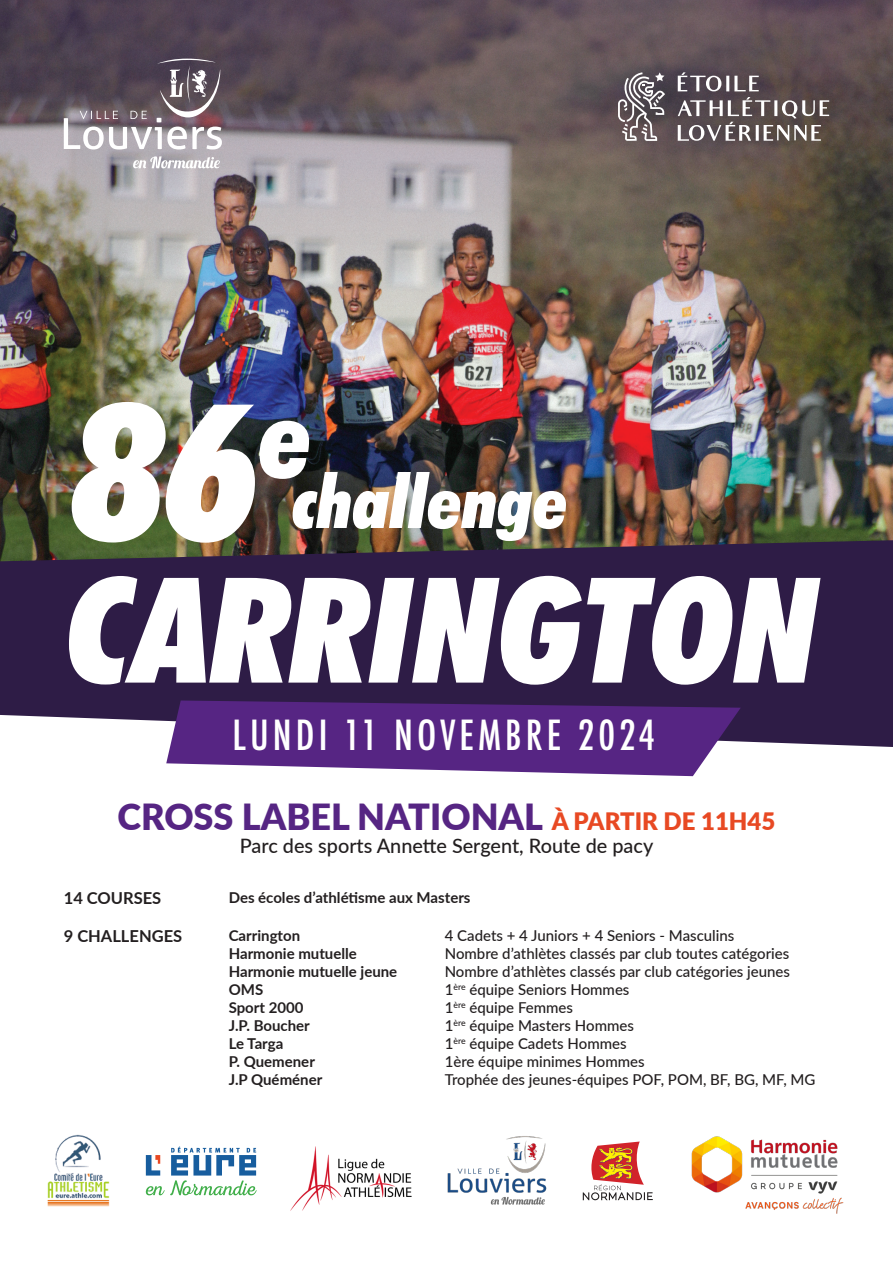
<style>
.page{position:relative;width:893px;height:1263px;background:#fff}
.page>*{position:absolute;margin:0;border:0;box-sizing:border-box;transform-origin:0 0}
.t1{font:italic 900 condensed 189.6px "Futura BT";color:#fff}
.t2{font:italic 900 condensed 146.85px "Futura BT";color:#fff}
.t3{font:italic 900 condensed 72px "Futura BT";color:#fff}
.t4{font:500 condensed 40.35px "Futura";letter-spacing:.1em;color:#fff}
.t5{font:900 36px "Lato";color:#562583}
.t6{font:500 19.8px "Lato";color:#231f20}
.t7{font:700 16.5px "Lato";color:#231f20}
.t8{font:500 15px "Lato";color:#231f20}
.t9{font:700 15px "Lato";color:#231f20}
.s1{font-size:24px;color:#e84923}
</style>
<div class="page">
<img style="left:0;top:0;width:893px;height:540px">
<img style="left:1px;top:0;width:892px;height:371px">
<svg style="left:678px;top:72px;width:81px;height:19px"></svg>
<svg style="left:678px;top:97px;width:151px;height:44px"></svg>
<svg style="left:618px;top:72px;width:47px;height:69px"></svg>
<svg style="left:0;top:540px;width:893px;height:207px;fill:#2e1c46"></svg>
<svg style="left:166px;top:700px;width:575px;height:76px"></svg>
<svg style="left:64px;top:59px;width:158px;height:90px"></svg>
<svg style="left:133px;top:156px;width:87px;height:12px"></svg>
<img style="left:447px;top:1136px;width:100px;height:69px">
<img style="left:47px;top:1134px;width:63px;height:73px">
<svg style="left:146px;top:1146px;width:111px;height:49px"></svg>
<svg style="left:583px;top:1141px;width:70px;height:59px"></svg>
<img style="left:290px;top:1146px;width:121px;height:65px">
<img style="left:691px;top:1136px;width:153px;height:78px">
<p class="t1" style="left:73px;top:357px;width:241px">86<sup>e</sup></p>
<p class="t3" style="left:293px;top:459px;width:277px">challenge</p>
<p class="t2" style="left:68px;top:541px;width:754px">CARRINGTON</p>
<p class="t4" style="left:233px;top:710px;width:424px">LUNDI 11 NOVEMBRE 2024</p>
<p class="t5" style="left:118px;top:789px;width:659px">CROSS LABEL NATIONAL <span class="s1">À PARTIR DE 11H45</span></p>
<p class="t6" style="left:240px;top:832px;width:415px">Parc des sports Annette Sergent, Route de pacy</p>
<p class="t7" style="left:64px;top:886px;width:99px">14 COURSES</p>
<p class="t9" style="left:229px;top:886px;width:243px">Des écoles d’athlétisme aux Masters</p>
<p class="t7" style="left:64px;top:924px;width:120px">9 CHALLENGES</p>
<p class="t9" style="left:229px;top:924px;width:73px">Carrington</p>
<p class="t8" style="left:445px;top:925px;width:291px">4 Cadets + 4 Juniors + 4 Seniors - Masculins</p>
<p class="t9" style="left:229px;top:942px;width:130px">Harmonie mutuelle</p>
<p class="t8" style="left:445px;top:943px;width:346px">Nombre d’athlètes classés par club toutes catégories</p>
<p class="t9" style="left:229px;top:960px;width:170px">Harmonie mutuelle jeune</p>
<p class="t8" style="left:445px;top:961px;width:347px">Nombre d’athlètes classés par club catégories jeunes</p>
<p class="t9" style="left:229px;top:978px;width:36px">OMS</p>
<p class="t8" style="left:445px;top:979px;width:186px">1<sup>ère</sup> équipe Seniors Hommes</p>
<p class="t9" style="left:229px;top:996px;width:76px">Sport 2000</p>
<p class="t8" style="left:445px;top:997px;width:130px">1<sup>ère</sup> équipe Femmes</p>
<p class="t9" style="left:229px;top:1014px;width:83px">J.P. Boucher</p>
<p class="t8" style="left:445px;top:1015px;width:191px">1<sup>ère</sup> équipe Masters Hommes</p>
<p class="t9" style="left:229px;top:1032px;width:56px">Le Targa</p>
<p class="t8" style="left:445px;top:1033px;width:183px">1<sup>ère</sup> équipe Cadets Hommes</p>
<p class="t9" style="left:229px;top:1050px;width:88px">P. Quemener</p>
<p class="t8" style="left:445px;top:1051px;width:201px">1ère équipe minimes Hommes</p>
<p class="t9" style="left:229px;top:1068px;width:95px">J.P Quéméner</p>
<p class="t8" style="left:445px;top:1069px;width:372px">Trophée des jeunes-équipes POF, POM, BF, BG, MF, MG</p>
</div>
